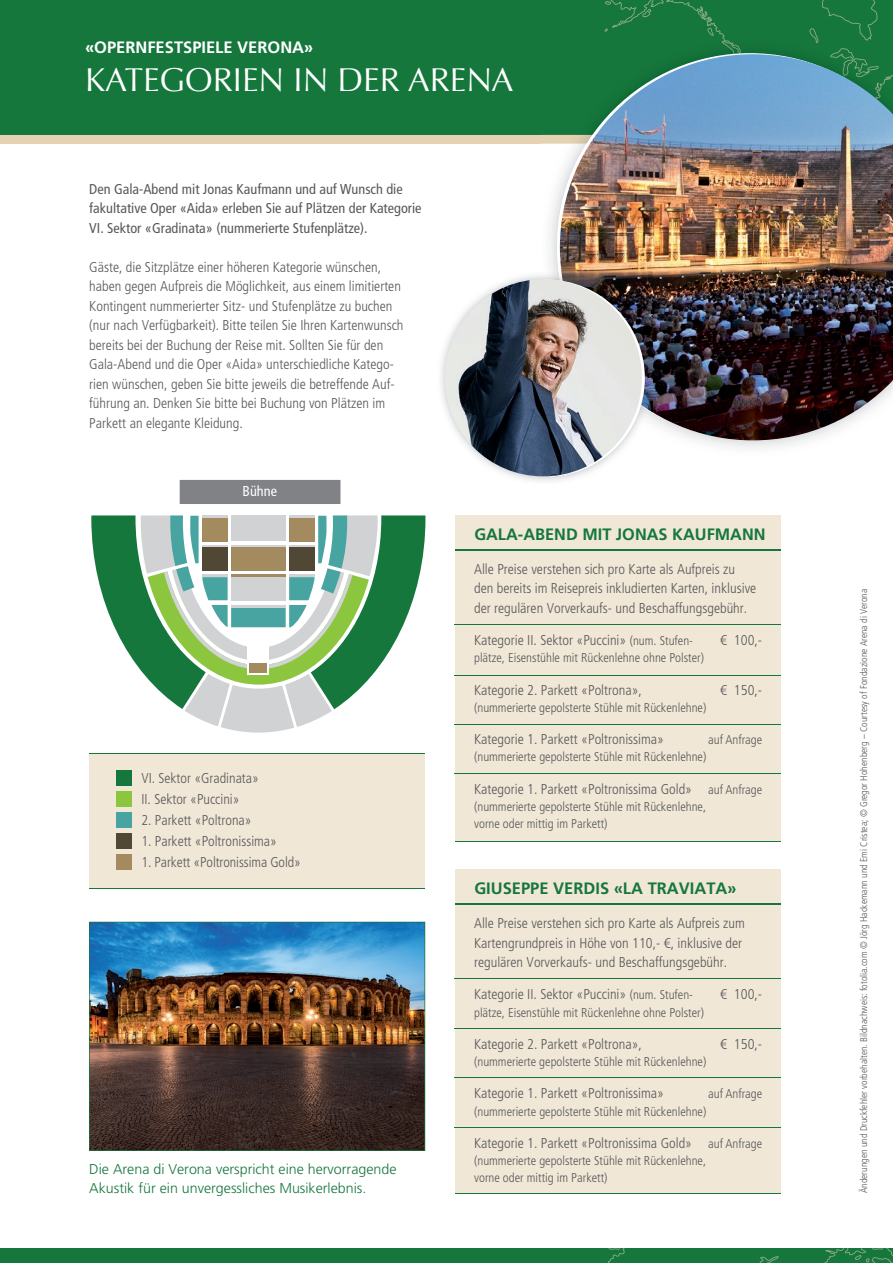
<style>
.page{position:relative;width:893px;height:1263px;background:#fff}
.page>*{position:absolute;margin:0;border:0;box-sizing:border-box;transform-origin:0 0}
.t1{font:33px "Optima";color:#fff}
.t2{font:700 16.5px "Frutiger";color:#16773c}
.t3{font:700 16.5px "Frutiger";color:#fff}
.t4{font:300 condensed 14.25px/19.5px "Frutiger";color:#57585a}
.t5{font:condensed 14.25px/19.5px "Frutiger";color:#57585a}
.t6{font:300 14.25px/19.5px "Frutiger";color:#16773c}
.t7{font:condensed 14.25px "Frutiger";color:#fff}
.t8{font:300 condensed 12.75px/17.2px "Frutiger";color:#57585a}
.t9{font:300 condensed 12.75px "Frutiger LT Pro";color:#57585a}
.t10{font:300 condensed 9.75px "Frutiger";color:#57585a}
.s1{font-size:12.75px}
.s2{font-family:"Frutiger LT Pro"}
.s3{font-family:"Frutiger LT Pro";font-size:12.75px}
</style>
<div class="page">
<div style="left:89px;top:754px;width:336px;height:135px;background:#f1e7d6"></div>
<div style="left:0;top:0;width:893px;height:139px;background:#16773c"></div>
<svg style="left:605px;top:0;width:272px;height:37px"></svg>
<div style="left:0;top:1248px;width:893px;height:15px;background:#16773c"></div>
<svg style="left:608px;top:1248px;width:17px;height:15px"></svg>
<svg style="left:759px;top:1248px;width:134px;height:15px"></svg>
<div style="left:0;top:135px;width:893px;height:8px;background:#e4d2b3"></div>
<div style="left:180px;top:480px;width:160px;height:24px;background:#808285"></div>
<svg style="left:91px;top:515px;width:334px;height:156px;fill:#16773c"></svg>
<svg style="left:141px;top:515px;width:237px;height:218px"></svg>
<div style="left:248px;top:645px;width:21px;height:29px;background:#fff"></div>
<div style="left:250px;top:663px;width:17px;height:9px;background:#a38a5f"></div>
<div style="left:455px;top:515px;width:326px;height:327px;background:#f1e7d6"></div>
<hr style="left:455px;top:549px;width:326px;height:1px;background:#16773c">
<hr style="left:455px;top:624px;width:326px;height:1px;background:#16773c">
<hr style="left:455px;top:675px;width:326px;height:1px;background:#16773c">
<hr style="left:455px;top:773px;width:326px;height:1px;background:#16773c">
<hr style="left:455px;top:724px;width:326px;height:1px;background:#16773c">
<hr style="left:455px;top:841px;width:326px;height:1px;background:#16773c">
<div style="left:455px;top:869px;width:326px;height:325px;background:#f1e7d6"></div>
<hr style="left:455px;top:903px;width:326px;height:2px;background:#16773c">
<hr style="left:455px;top:978px;width:326px;height:1px;background:#16773c">
<hr style="left:455px;top:1029px;width:326px;height:1px;background:#16773c">
<hr style="left:455px;top:1127px;width:326px;height:1px;background:#16773c">
<hr style="left:455px;top:1078px;width:326px;height:1px;background:#16773c">
<hr style="left:455px;top:1194px;width:326px;height:1px;background:#16773c">
<div style="left:116px;top:770px;width:16px;height:16px;background:#16773c"></div>
<div style="left:116px;top:812px;width:16px;height:16px;background:#48a4a0"></div>
<div style="left:116px;top:791px;width:16px;height:16px;background:#8bc63e"></div>
<div style="left:116px;top:833px;width:16px;height:16px;background:#504834"></div>
<div style="left:116px;top:854px;width:16px;height:16px;background:#a38a5f"></div>
<img style="left:697px;top:440px;width:111px;height:8px">
<img style="left:722px;top:37px;width:149px;height:16px">
<img style="left:560px;top:54px;width:333px;height:386px">
<img style="left:441px;top:275px;width:171px;height:206px">
<img style="left:541px;top:271px;width:112px;height:186px">
<img style="left:561px;top:271px;width:92px;height:141px">
<img style="left:445px;top:279px;width:197px;height:197px;border-radius:99px">
<img style="left:89px;top:922px;width:336px;height:229px">
<hr style="left:89px;top:889px;width:336px;height:1px;background:#16773c">
<hr style="left:89px;top:754px;width:336px;height:1px;background:#16773c">
<p class="t3" style="left:85px;top:37px;width:230px">«OPERNFESTSPIELE VERONA»</p>
<h1 class="t1" style="left:85px;top:61px;width:430px">KATEGORIEN IN DER ARENA</h1>
<p class="t5" style="left:89px;top:179px;width:334px">Den Gala-Abend mit Jonas Kaufmann und auf Wunsch die fakultative Oper «Aida» erleben Sie auf Plätzen der Kategorie<br>VI. Sektor «Gradinata» (nummerierte Stufenplätze).</p>
<p class="t4" style="left:89px;top:257px;width:316px">Gäste, die Sitzplätze einer höheren Kategorie wünschen, haben gegen Aufpreis die Möglichkeit, aus einem limitierten Kontingent nummerierter Sitz- und Stufenplätze zu buchen (nur nach Verfügbarkeit). Bitte teilen Sie Ihren Kartenwunsch bereits bei der Buchung der Reise mit. Sollten Sie für den Gala-Abend und die Oper «Aida» unterschiedliche Katego&shy;rien wünschen, geben Sie bitte jeweils die betreffende Auf&shy;führung an. Denken Sie bitte bei Buchung von Plätzen im Parkett an elegante Kleidung.</p>
<p class="t7" style="left:243px;top:483px;width:36px">Bühne</p>
<p class="t4" style="left:141px;top:768px;width:119px;line-height:21px">VI. Sektor «Gradinata»<br>II. Sektor «Puccini»</p>
<p class="t4" style="left:141px;top:811px;width:112px">2. Parkett «Poltrona»</p>
<p class="t4" style="left:141px;top:832px;width:137px">1. Parkett «Poltronissima»</p>
<p class="t4" style="left:141px;top:853px;width:161px">1. Parkett «Poltronissima Gold»</p>
<p class="t6" style="left:89px;top:1159px;width:309px">Die Arena di Verona verspricht eine hervorragende<br>Akustik für ein unvergessliches Musikerlebnis.</p>
<p class="t2" style="left:474px;top:524px;width:293px">GALA-ABEND MIT JONAS KAUFMANN</p>
<p class="t4" style="left:474px;top:559px;width:284px">Alle Preise verstehen sich pro Karte als Aufpreis zu den bereits im Reisepreis inkludierten Karten, inklusive der regulären Vorverkaufs- und Beschaffungsgebühr.</p>
<p class="t4" style="left:474px;top:630px;width:220px">Kategorie II. Sektor «Puccini» <span class="s1">(num. Stufen-</span></p>
<p class="t4" style="left:720px;top:630px;width:43px"><span class="s2">€</span> 100,-</p>
<p class="t8" style="left:474px;top:649px;width:231px">plätze, Eisenstühle mit Rückenlehne ohne Polster)</p>
<p class="t4" style="left:474px;top:680px;width:169px">Kategorie 2. Parkett «Poltrona»,</p>
<p class="t4" style="left:720px;top:680px;width:43px"><span class="s2">€</span> 150,-</p>
<p class="t8" style="left:474px;top:699px;width:234px">(nummerierte gepolsterte Stühle mit Rückenlehne)</p>
<p class="t4" style="left:474px;top:729px;width:191px">Kategorie 1. Parkett «Poltronissima»</p>
<p class="t9" style="left:708px;top:732px;width:55px">auf Anfrage</p>
<p class="t8" style="left:474px;top:748px;width:234px">(nummerierte gepolsterte Stühle mit Rückenlehne)</p>
<p class="t4" style="left:474px;top:779px;width:290px">Kategorie 1. Parkett «Poltronissima Gold» <span class="s3">auf Anfrage</span></p>
<p class="t8" style="left:474px;top:798px;width:233px">(nummerierte gepolsterte Stühle mit Rückenlehne, vorne oder mittig im Parkett)</p>
<p class="t2" style="left:474px;top:879px;width:264px">GIUSEPPE VERDIS «LA TRAVIATA»</p>
<p class="t4" style="left:474px;top:913px;width:272px">Alle Preise verstehen sich pro Karte als Aufpreis zum<br>Kartengrundpreis in Höhe von 110,- <span class="s2">€</span>, inklusive der regulären Vorverkaufs- und Beschaffungsgebühr.</p>
<p class="t4" style="left:474px;top:985px;width:220px">Kategorie II. Sektor «Puccini» <span class="s1">(num. Stufen-</span></p>
<p class="t4" style="left:720px;top:985px;width:43px"><span class="s2">€</span> 100,-</p>
<p class="t8" style="left:474px;top:1004px;width:231px">plätze, Eisenstühle mit Rückenlehne ohne Polster)</p>
<p class="t4" style="left:474px;top:1034px;width:169px">Kategorie 2. Parkett «Poltrona»,</p>
<p class="t4" style="left:720px;top:1034px;width:43px"><span class="s2">€</span> 150,-</p>
<p class="t8" style="left:474px;top:1053px;width:234px">(nummerierte gepolsterte Stühle mit Rückenlehne)</p>
<p class="t4" style="left:474px;top:1084px;width:191px">Kategorie 1. Parkett «Poltronissima»</p>
<p class="t9" style="left:708px;top:1086px;width:55px">auf Anfrage</p>
<p class="t8" style="left:474px;top:1103px;width:234px">(nummerierte gepolsterte Stühle mit Rückenlehne)</p>
<p class="t4" style="left:474px;top:1133px;width:290px">Kategorie 1. Parkett «Poltronissima Gold» <span class="s3">auf Anfrage</span></p>
<p class="t8" style="left:474px;top:1152px;width:233px">(nummerierte gepolsterte Stühle mit Rückenlehne, vorne oder mittig im Parkett)</p>
<p class="t10" style="left:858px;top:1193px;width:606px;rotate:-90deg">Änderungen und Druckfehler vorbehalten. Bildnachweis: fotolia.com © Jörg Hackemann und Emi Cristea; © Gregor Hohenberg – Courtesy of Fondazione Arena di Verona</p>
</div>
